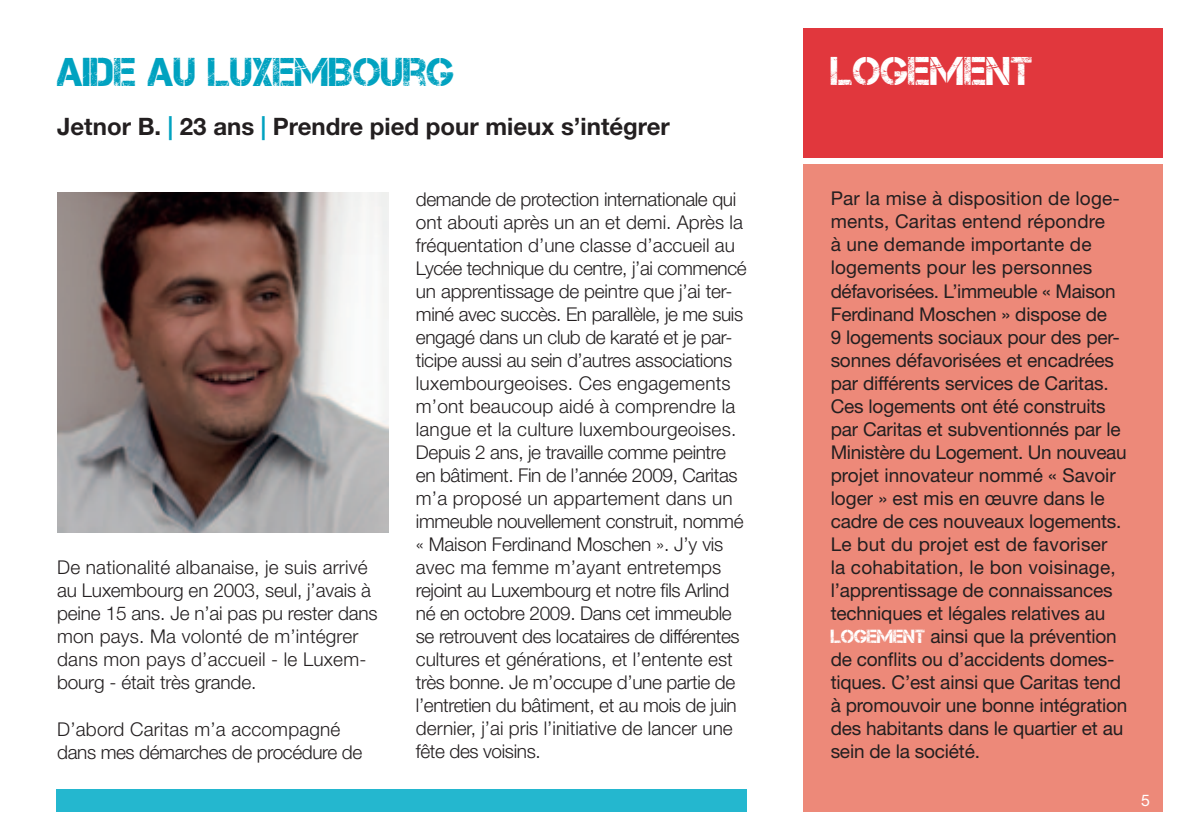
<style>
.page{position:relative;width:1191px;height:840px;background:#fff}
.page>*{position:absolute;margin:0;border:0;box-sizing:border-box;transform-origin:0 0}
.TITLE_MAIN_LU{font:40px "Captureit";color:#00a2c0}
.TITLE_HIGHLIGHT{font:40px "Captureit";color:#fff}
.TITLE_SUB{font:700 24px "Helvetica Neue LT Std";color:#231f20}
.TXT_9_5pt_LIGHT{font:300 19px/23px "Helvetica Neue LT Std";letter-spacing:-.01em;color:#231f20}
.TXT_9_5pt_REG{font:19px/23px "Helvetica Neue LT Std";letter-spacing:-.01em;color:#231f20}
.TXT_9_5pt_LIGHT-2{font:300 19px/23px "Helvetica Neue LT Std";letter-spacing:.01em;color:#231f20}
.TITLE_HIGHLIGHT-2{font:16px "Helvetica Neue LT Std";color:#fff}
.s1{color:#00a2c0}
.s2{font-family:"Captureit";color:#fff}
</style>
<div class="page">
<div style="left:803px;top:164px;width:359px;height:647px;background:#ed8979"></div>
<div style="left:803px;top:28px;width:359px;height:130px;background:#e1373d"></div>
<img style="left:57px;top:192px;width:331px;height:340px">
<div style="left:57px;top:789px;width:689px;height:22px;background:#24b7cf"></div>
<p class="TITLE_MAIN_LU" style="left:57px;top:50px;width:398px">AIDE AU LUXEMIBOURG</p>
<p class="TITLE_SUB" style="left:57px;top:112px;width:614px">Jetnor B. <span class="s1">|</span> 23 ans <span class="s1">|</span> Prendre pied pour mieux s’intégrer</p>
<p class="TXT_9_5pt_LIGHT-2" style="left:57px;top:555px;width:322px">De nationalité albanaise, je suis arrivé au Luxembourg en 2003, seul, j’avais à peine 15 ans. Je n’ai pas pu rester dans mon pays. Ma volonté de m’intégrer dans mon pays d’accueil - le Luxem&shy;bourg - était très grande.</p>
<p class="TXT_9_5pt_LIGHT" style="left:57px;top:716px;width:306px">D’abord Caritas m’a accompagné dans mes démarches de procédure de</p>
<p class="TXT_9_5pt_LIGHT" style="left:416px;top:187px;width:332px">demande de protection internationale qui ont abouti après un an et demi. Après la fréquentation d’une classe d’accueil au Lycée technique du centre, j’ai commencé un apprentissage de peintre que j’ai ter&shy;miné avec succès. En parallèle, je me suis engagé dans un club de karaté et je par&shy;ticipe aussi au sein d’autres associations luxembourgeoises. Ces engagements m’ont beaucoup aidé à comprendre la langue et la culture luxembourgeoises.<br>Depuis 2 ans, je travaille comme peintre en bâtiment. Fin de l’année 2009, Caritas m’a proposé un appartement dans un immeuble nouvellement construit, nommé « Maison Ferdinand Moschen ». J’y vis avec ma femme m’ayant entretemps rejoint au Luxembourg et notre fils Arlind né en octobre 2009. Dans cet immeuble se retrouvent des locataires de différentes cultures et générations, et l’entente est très bonne. Je m’occupe d’une partie de l’entretien du bâtiment, et au mois de juin dernier, j’ai pris l’initiative de lancer une fête des voisins.</p>
<p class="TITLE_HIGHLIGHT" style="left:830px;top:48px;width:204px">LOGEMENT</p>
<p class="TXT_9_5pt_REG" style="left:830px;top:187px;width:298px">Par la mise à disposition de loge&shy;ments, Caritas entend répondre<br>à une demande importante de logements pour les personnes défavorisées. L’immeuble « Maison<br>Ferdinand Moschen » dispose de<br>9 logements sociaux pour des per&shy;sonnes défavorisées et encadrées par différents services de Caritas.<br>Ces logements ont été construits par Caritas et subventionnés par le<br>Ministère du Logement. Un nouveau projet innovateur nommé « Savoir loger » est mis en œuvre dans le cadre de ces nouveaux logements.<br>Le but du projet est de favoriser<br>la cohabitation, le bon voisinage, l’apprentissage de connaissances techniques et légales relatives au<br><span class="s2">LOGEMENT</span> ainsi que la prévention de conflits ou d’accidents domes&shy;tiques. C’est ainsi que Caritas tend à promouvoir une bonne intégration des habitants dans le quartier et au sein de la société.</p>
<p class="TITLE_HIGHLIGHT-2" style="left:1141px;top:790px;width:10px">5</p>
</div>
